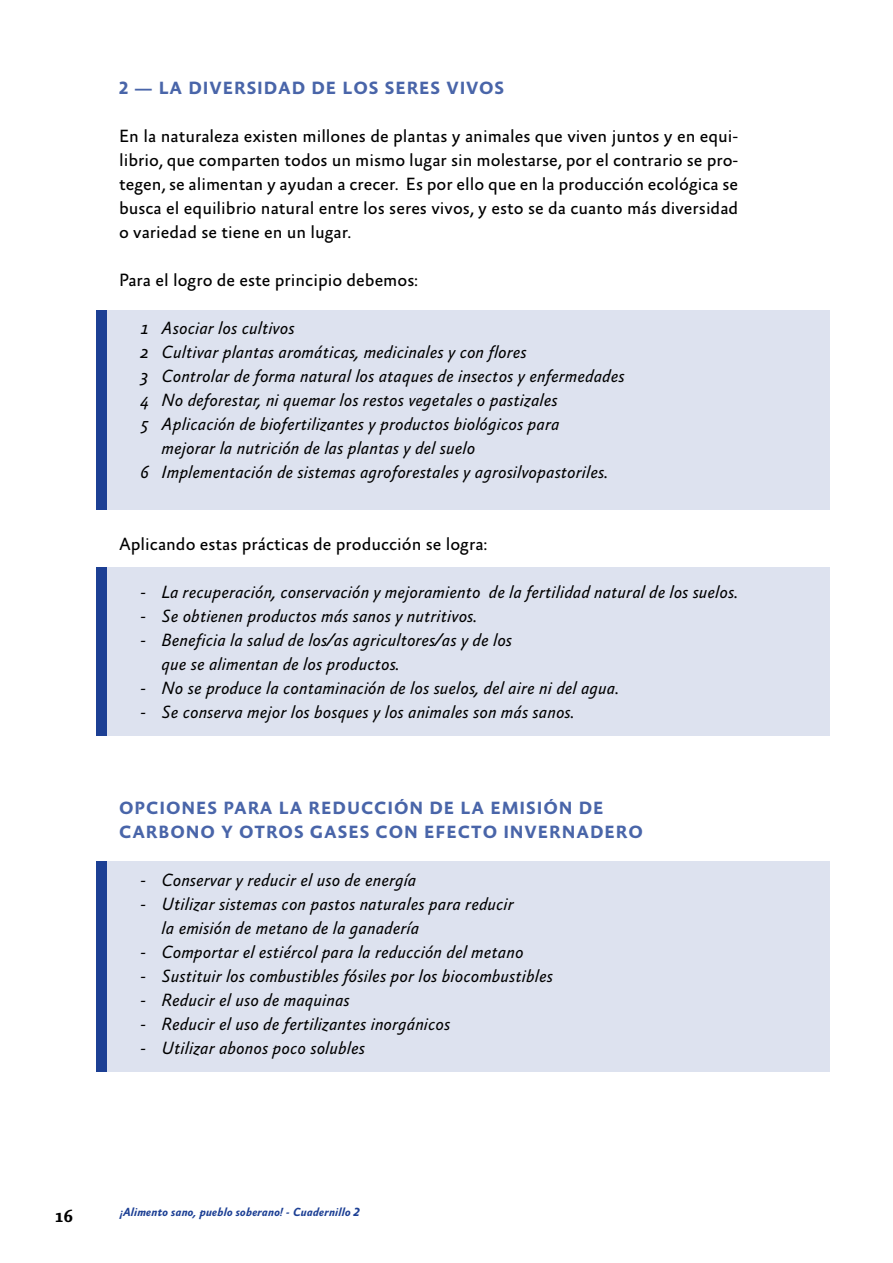
<style>
.page{position:relative;width:893px;height:1263px;background:#fff}
.page>*{position:absolute;margin:0;border:0;box-sizing:border-box;transform-origin:0 0}
.t1{font:italic 18px/24px "Absara Sans";color:#000}
.t2{font:18px/24px "Absara Sans";color:#000;text-align:justify}
.t3{font:700 18px/24px "Absara Sans TF";letter-spacing:.05em;color:#4965a9}
.t4{font:700 18px "Absara";color:#000}
.t5{font:italic 700 12px "Absara Sans TF";color:#1c3f94}
</style>
<div class="page">
<div style="left:103px;top:310px;width:726px;height:199px;background:#dde2ef"></div>
<div style="left:103px;top:568px;width:726px;height:168px;background:#dde2ef"></div>
<div style="left:103px;top:862px;width:726px;height:210px;background:#dde2ef"></div>
<div style="left:96px;top:310px;width:11px;height:199px;background:#1c3f94"></div>
<div style="left:96px;top:568px;width:11px;height:168px;background:#1c3f94"></div>
<div style="left:96px;top:862px;width:11px;height:210px;background:#1c3f94"></div>
<p class="t3" style="left:119px;top:77px;width:96px">2 — LA DIVER</p>
<p class="t3" style="left:247px;top:77px;width:161px">SI DAD DE LOS SERE</p>
<p class="t3" style="left:431px;top:77px;width:29px">S VIVO</p>
<p class="t3" style="left:495px;top:77px;width:11px">S</p>
<p class="t2" style="left:119px;top:125px;width:621px">En la naturaleza existen millones de plantas y animales que viven juntos y en equi&shy;librio, que comparten todos un mismo lugar sin molestarse, por el contrario se pro&shy;tegen, se alimentan y ayudan a crecer. Es por ello que en la producción ecológica se busca el equilibrio natural entre los seres vivos, y esto se da cuanto más diversidad o variedad se tiene en un lugar.</p>
<p class="t2" style="left:119px;top:269px;width:300px">Para el logro de este principio debemos:</p>
<p class="t1" style="left:140px;top:317px;width:156px">1 Asociar los cultivos</p>
<p class="t1" style="left:140px;top:341px;width:388px">2 Cultivar plantas aromáticas, medicinales y con flores</p>
<p class="t1" style="left:140px;top:365px;width:486px">3 Controlar de forma natural los ataques de insectos y enfermedades</p>
<p class="t1" style="left:140px;top:389px;width:419px">4 No deforestar, ni quemar los restos vegetales o pastizales</p>
<p class="t1" style="left:140px;top:413px;width:421px">5 Aplicación de biofertilizantes y productos biológicos para</p>
<p class="t1" style="left:162px;top:437px;width:315px">mejorar la nutrición de las plantas y del suelo</p>
<p class="t1" style="left:140px;top:461px;width:469px">6 Implementación de sistemas agroforestales y agrosilvopastoriles.</p>
<p class="t2" style="left:119px;top:533px;width:369px">Aplicando estas prácticas de producción se logra:</p>
<p class="t1" style="left:140px;top:581px;width:599px">- La recuperación, conservación y mejoramiento de la fertilidad natural de los suelos.</p>
<p class="t1" style="left:140px;top:605px;width:339px">- Se obtienen productos más sanos y nutritivos.</p>
<p class="t1" style="left:162px;top:629px;width:352px;text-indent:-21px">- Beneficia la salud de los/as agricultores/as y de los que se alimentan de los productos.</p>
<p class="t1" style="left:140px;top:677px;width:481px">- No se produce la contaminación de los suelos, del aire ni del agua.</p>
<p class="t1" style="left:140px;top:701px;width:436px">- Se conserva mejor los bosques y los animales son más sanos.</p>
<p class="t3" style="left:119px;top:797px;width:525px">OPCIONES PARA LA REDUCCIÓN DE LA EMISIÓN DE<br>CARBONO Y OTROS GASES CON EFECTO INVERNAD ERO</p>
<p class="t1" style="left:140px;top:869px;width:278px">- Conservar y reducir el uso de energía</p>
<p class="t1" style="left:162px;top:893px;width:354px;text-indent:-21px">- Utilizar sistemas con pastos naturales para reducir la emisión de metano de la ganadería</p>
<p class="t1" style="left:140px;top:941px;width:385px">- Comportar el estiércol para la reducción del metano</p>
<p class="t1" style="left:140px;top:965px;width:414px">- Sustituir los combustibles fósiles por los biocombustibles</p>
<p class="t1" style="left:140px;top:989px;width:211px">- Reducir el uso de maquinas</p>
<p class="t1" style="left:140px;top:1013px;width:312px">- Reducir el uso de fertilizantes inorgánicos</p>
<p class="t1" style="left:140px;top:1037px;width:226px">- Utilizar abonos poco solubles</p>
<p class="t4" style="left:54px;top:1205px;width:20px">16</p>
<p class="t5" style="left:120px;top:1206px;width:241px">¡Alimento sano, pueblo soberano! - Cuadernillo 2</p>
</div>
